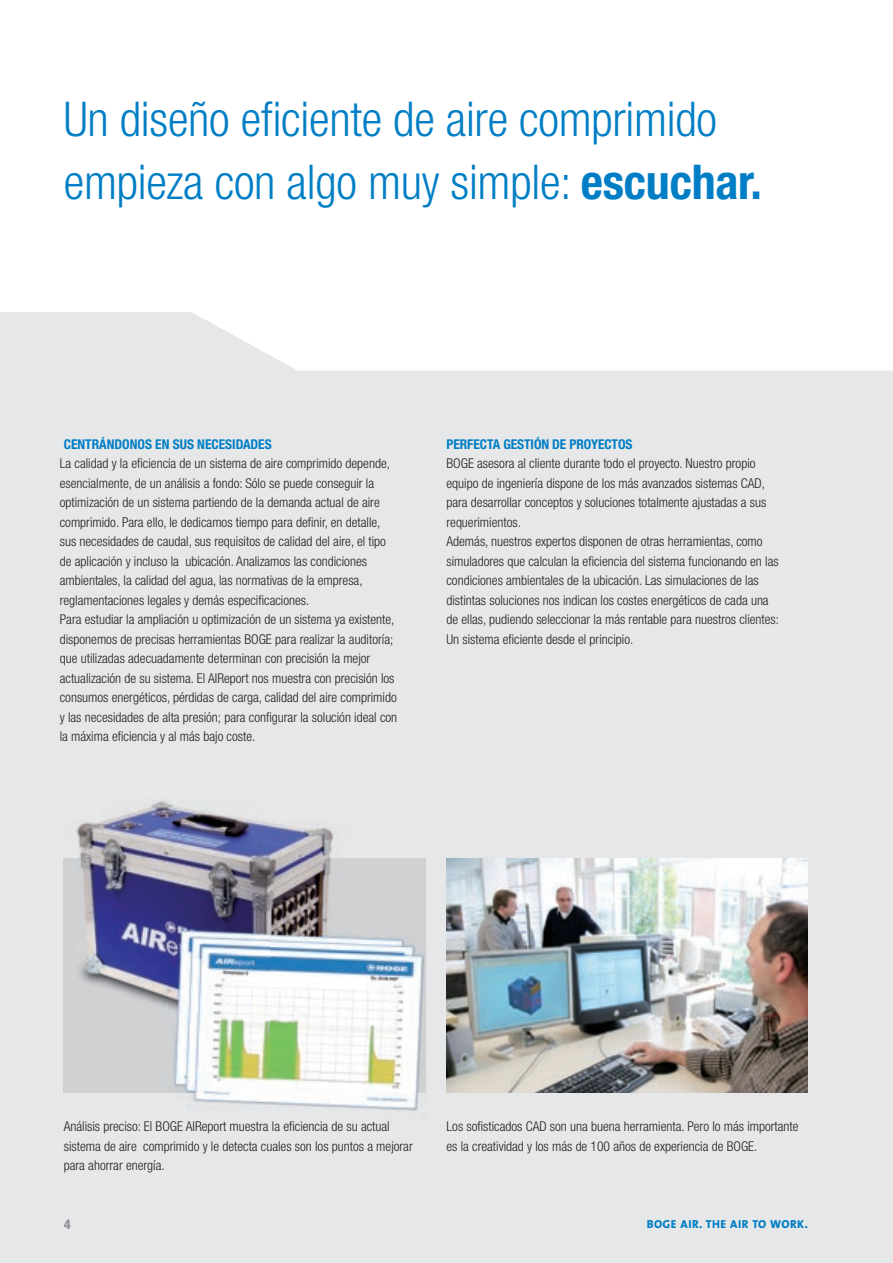
<style>
.page{position:relative;width:893px;height:1263px;background:#fff}
.page>*{position:absolute;margin:0;border:0;box-sizing:border-box;transform-origin:0 0}
.t1{font:300 condensed 48px/63px "Helvetica Neue";letter-spacing:-.005em;color:#007ec5}
.t2{font:300 condensed 13.5px/19.5px "Helvetica Neue";color:#231f20}
.t3{font:700 condensed 13.5px "Helvetica Neue";color:#007ec5}
.t4{font:800 condensed 13.5px "Helvetica Neue";color:#939598}
.t5{font:800 11.7px "The Sans";letter-spacing:.035em;color:#007ec5}
.s1{font-weight:700}
</style>
<div class="page">
<div style="left:0;top:312px;width:893px;height:951px;background:#e6e7e9"></div>
<img style="left:446px;top:858px;width:362px;height:234px">
<img style="left:43px;top:798px;width:385px;height:96px">
<div style="left:43px;top:894px;width:47px;height:241px;background:#e6e7e9"></div>
<img style="left:380px;top:894px;width:48px;height:241px">
<img style="left:90px;top:1092px;width:290px;height:43px">
<img style="left:64px;top:858px;width:361px;height:234px">
<h1 class="t1" style="left:64px;top:91px;width:700px">Un diseño eficiente de aire comprimido empieza con algo muy simple: <span class="s1">escuchar.</span></h1>
<p class="t3" style="left:64px;top:439px;width:210px">CENTRÁNDONOS EN SUS NECESIDADES</p>
<p class="t2" style="left:60px;top:455px;width:339px">La calidad y la eficiencia de un sistema de aire comprimido depende, esencialmente, de un análisis a fondo: Sólo se puede conseguir la optimización de un sistema partiendo de la demanda actual de aire comprimido. Para ello, le dedicamos tiempo para definir, en detalle, sus necesidades de caudal, sus requisitos de calidad del aire, el tipo de aplicación y incluso la ubicación. Analizamos las condiciones ambientales, la calidad del agua, las normativas de la empresa, reglamentaciones legales y demás especificaciones.<br>Para estudiar la ampliación u optimización de un sistema ya existente, disponemos de precisas herramientas BOGE para realizar la auditoría; que utilizadas adecuadamente determinan con precisión la mejor actualización de su sistema. El AIReport nos muestra con precisión los consumos energéticos, pérdidas de carga, calidad del aire comprimido y las necesidades de alta presión; para configurar la solución ideal con la máxima eficiencia y al más bajo coste.</p>
<p class="t3" style="left:446px;top:439px;width:187px">PERFECTA GESTIÓN DE PROYECTOS</p>
<p class="t2" style="left:446px;top:455px;width:334px">BOGE asesora al cliente durante todo el proyecto. Nuestro propio equipo de ingeniería dispone de los más avanzados sistemas CAD, para desarrollar conceptos y soluciones totalmente ajustadas a sus requerimientos.<br>Además, nuestros expertos disponen de otras herramientas, como simuladores que calculan la eficiencia del sistema funcionando en las condiciones ambientales de la ubicación. Las simulaciones de las distintas soluciones nos indican los costes energéticos de cada una de ellas, pudiendo seleccionar la más rentable para nuestros clientes:<br>Un sistema eficiente desde el principio.</p>
<p class="t2" style="left:64px;top:1118px;width:351px">Análisis preciso: El BOGE AIReport muestra la eficiencia de su actual sistema de aire comprimido y le detecta cuales son los puntos a mejorar para ahorrar energía.</p>
<p class="t2" style="left:446px;top:1118px;width:354px">Los sofisticados CAD son una buena herramienta. Pero lo más importante es la creatividad y los más de 100 años de experiencia de BOGE.</p>
<p class="t4" style="left:64px;top:1219px;width:9px">4</p>
<p class="t5" style="left:647px;top:1219px;width:163px">BOGE AIR. THE AIR TO WORK.</p>
</div>
